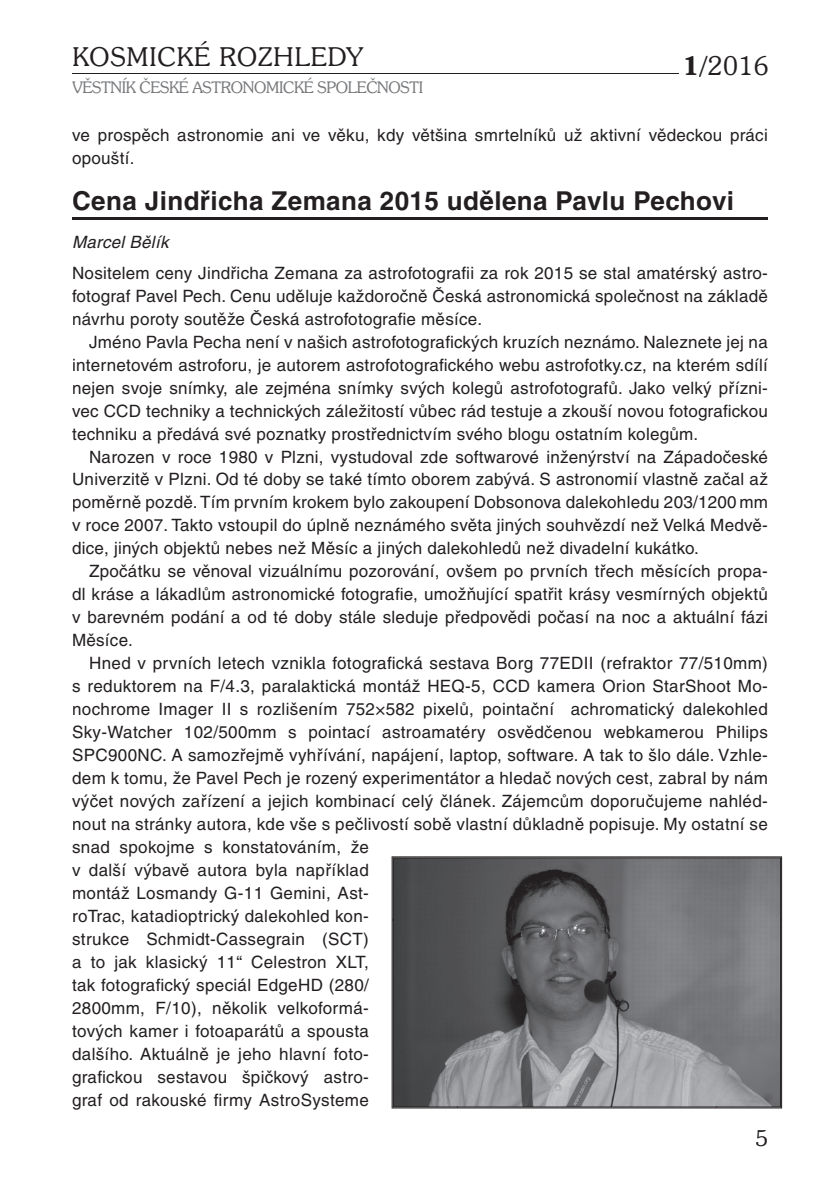
<style>
.page{position:relative;width:840px;height:1191px;background:#fff}
.page>*{position:absolute;margin:0;border:0;box-sizing:border-box;transform-origin:0 0}
.t1{font:700 26px "Helvetica CE";letter-spacing:.015em;color:#231f20}
.t2{font:300 26px "Souvenir IT Cby BTCE";letter-spacing:.04em;color:#231f20}
.t3{font:300 22px "Souvenir IT Cby BTCE";color:#231f20}
.t4{font:17px/23px "Helvetica CE";letter-spacing:.02em;color:#231f20;text-align:justify}
.t5{font:italic 17px "Helvetica CE";letter-spacing:.015em;color:#231f20}
.t6{font:300 16px "Souvenir IT Cby BTCE";letter-spacing:-.02em;color:#76787b}
.s1{font-weight:600}
</style>
<div class="page">
<hr style="left:72px;top:73px;width:606px;height:1px;background:#231f20">
<svg style="left:391px;top:856px;width:390px;height:252px;background:#6c6c6f"></svg>
<img style="left:392px;top:857px;width:388px;height:63px">
<img style="left:392px;top:919px;width:65px;height:188px">
<img style="left:715px;top:919px;width:65px;height:188px">
<img style="left:457px;top:1044px;width:259px;height:63px">
<hr style="left:72px;top:218px;width:695px;height:2px;background:#231f20">
<h1 class="t2" style="left:72px;top:40px;width:292px">KOSMICKÉ ROZHLEDY</h1>
<p class="t6" style="left:72px;top:77px;width:352px">VĚSTNÍK ČESKÉ ASTRONOMICKÉ SPOLEČNOSTI</p>
<h1 class="t2" style="left:682px;top:48px;width:87px"><span class="s1">1/</span>2016</h1>
<p class="t4" style="left:72px;top:123px;width:696px">ve prospěch astronomie ani ve věku, kdy většina smrtelníků už aktivní vědeckou práci opouští.</p>
<h1 class="t1" style="left:72px;top:185px;width:663px">Cena Jindřicha Zemana 2015 udělena Pavlu Pechovi</h1>
<p class="t5" style="left:72px;top:232px;width:98px">Marcel Bělík</p>
<p class="t4" style="left:72px;top:261px;width:697px">Nositelem ceny Jindřicha Zemana za astrofotografii za rok 2015 se stal amatérský astro&shy;fotograf Pavel Pech. Cenu uděluje každoročně Česká astronomická společnost na základě návrhu poroty soutěže Česká astrofotografie měsíce.</p>
<p class="t4" style="left:72px;top:330px;width:697px;text-indent:17px">Jméno Pavla Pecha není v našich astrofotografických kruzích neznámo. Naleznete jej na internetovém astroforu, je autorem astrofotografického webu astrofotky.cz, na kterém sdílí nejen svoje snímky, ale zejména snímky svých kolegů astrofotografů. Jako velký přízni&shy;vec CCD techniky a technických záležitostí vůbec rád testuje a zkouší novou fotografickou techniku a předává své poznatky prostřednictvím svého blogu ostatním kolegům.</p>
<p class="t4" style="left:72px;top:445px;width:697px;text-indent:17px">Narozen v roce 1980 v Plzni, vystudoval zde softwarové inženýrství na Západočeské Univerzitě v Plzni. Od té doby se také tímto oborem zabývá. S astronomií vlastně začal až poměrně pozdě. Tím prvním krokem bylo zakoupení Dobsonova dalekohledu 203/1200 mm v roce 2007. Takto vstoupil do úplně neznámého světa jiných souhvězdí než Velká Medvě&shy;dice, jiných objektů nebes než Měsíc a jiných dalekohledů než divadelní kukátko.</p>
<p class="t4" style="left:72px;top:560px;width:697px;text-indent:17px">Zpočátku se věnoval vizuálnímu pozorování, ovšem po prvních třech měsících propa&shy;dl kráse a lákadlům astronomické fotografie, umožňující spatřit krásy vesmírných objektů v barevném podání a od té doby stále sleduje předpovědi počasí na noc a aktuální fázi Měsíce.</p>
<p class="t4" style="left:72px;top:651px;width:697px;text-align:left;text-indent:17px">Hned v prvních letech vznikla fotografická sestava Borg 77EDII (refraktor 77/510mm) s reduktorem na F/4.3, paralaktická montáž HEQ-5, CCD kamera Orion StarShoot Mo&shy;nochrome Imager II s rozlišením 752×582 pixelů, pointační achromatický dalekohled Sky-Watcher 102/500mm s pointací astroamatéry osvědčenou webkamerou Philips SPC900NC. A samozřejmě vyhřívání, napájení, laptop, software. A tak to šlo dále. Vzhle&shy;dem k tomu, že Pavel Pech je rozený experimentátor a hledač nových cest, zabral by nám výčet nových zařízení a jejich kombinací celý článek. Zájemcům doporučujeme nahléd&shy;nout na stránky autora, kde vše s pečlivostí sobě vlastní důkladně popisuje. My ostatní se snad spokojme s konstatováním, že<br>v další výbavě autora byla například<br>montáž Losmandy G-11 Gemini, Ast-<br>roTrac, katadioptrický dalekohled kon-<br>strukce Schmidt-Cassegrain (SCT)<br>a to jak klasický 11“ Celestron XLT,<br>tak fotografický speciál EdgeHD (280/<br>2800mm, F/10), několik velkoformá-<br>tových kamer i fotoaparátů a spousta<br>dalšího. Aktuálně je jeho hlavní foto-<br>grafickou sestavou špičkový astro-<br>graf od rakouské firmy AstroSysteme</p>
<p class="t3" style="left:755px;top:1124px;width:14px">5</p>
</div>
